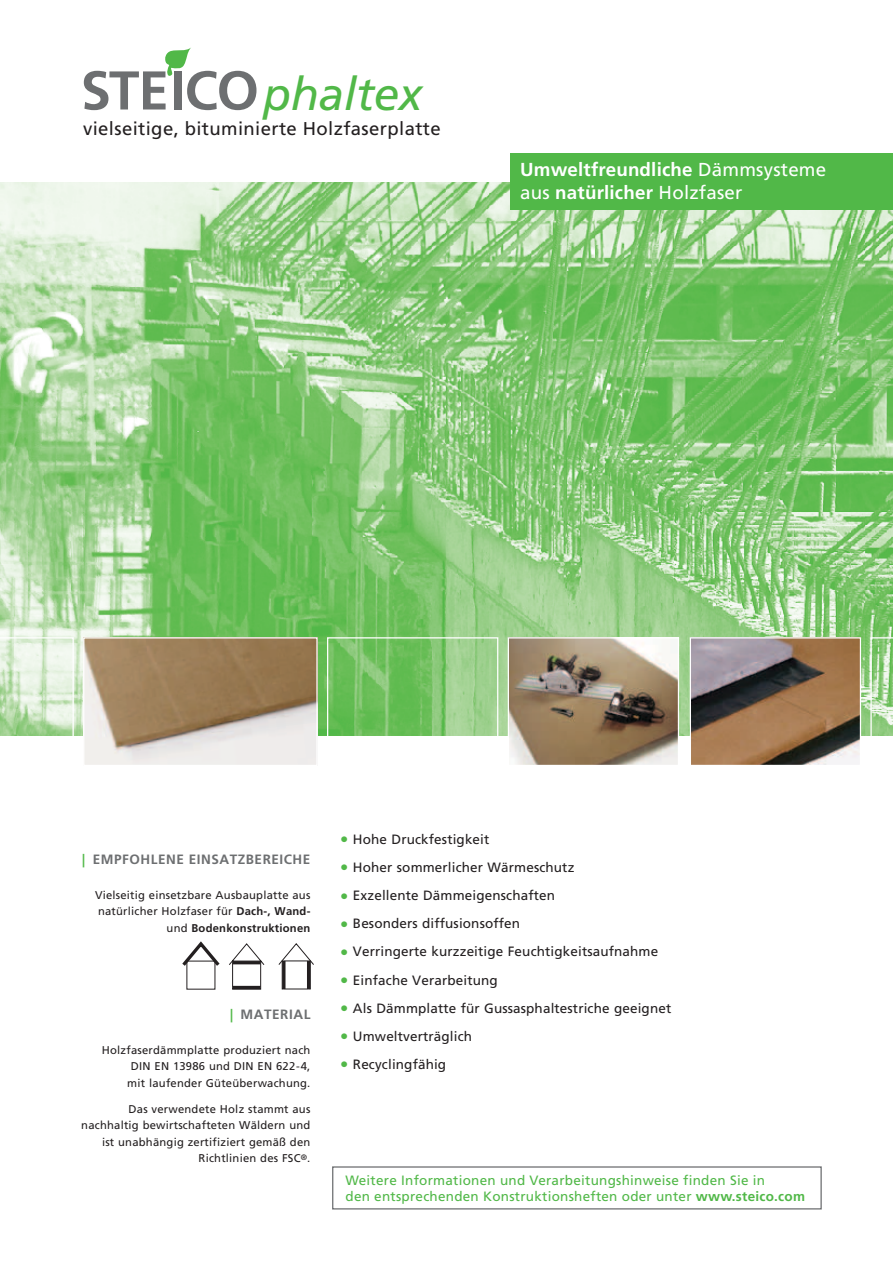
<style>
.page{position:relative;width:893px;height:1263px;background:#fff}
.page>*{position:absolute;margin:0;border:0;box-sizing:border-box;transform-origin:0 0}
.t1{font:italic 46.2px "Frutiger";letter-spacing:-.01em;color:#51b848}
.t2{font:700 18.75px/22.5px "Frutiger";letter-spacing:.01em;color:#fff}
.t3{font:18.6px "Frutiger";letter-spacing:.02em;color:#231f20}
.t4{font:13.5px "Frutiger";letter-spacing:.01em;color:#231f20}
.t5{font:13.5px/16.2px "Frutiger";letter-spacing:.02em;color:#51b848}
.t6{font:700 13.5px "Frutiger";letter-spacing:.04em;color:#6d6f71}
.t7{font:11.25px/16.5px "Frutiger";letter-spacing:.02em;color:#231f20;text-align:right}
.s1{font-weight:400}
.s2{color:#51b848}
.s3{font-weight:700}
.s4{font-weight:700;font-size:16.5px;color:#51b848}
</style>
<div class="page">
<div style="left:332px;top:1166px;width:490px;height:43px;border:1px solid #6d6f71"></div>
<img style="left:0;top:183px;width:893px;height:553px">
<svg style="left:84px;top:47px;width:172px;height:63px"></svg>
<div style="left:282px;top:960px;width:29px;height:29px;border:1px solid #231f20"></div>
<svg style="left:278px;top:943px;width:36px;height:23px"></svg>
<hr style="left:282px;top:961px;width:3px;height:28px;background:#231f20">
<hr style="left:307px;top:961px;width:3px;height:28px;background:#231f20">
<svg style="left:182px;top:941px;width:83px;height:49px"></svg>
<img style="left:85px;top:639px;width:231px;height:125px">
<div style="left:83px;top:637px;width:235px;height:129px;border:1px solid #fff"></div>
<div style="left:327px;top:637px;width:171px;height:129px;border:1px solid #fff"></div>
<svg style="left:0;top:637px;width:74px;height:99px;background:#d4e9cd"></svg>
<img style="left:510px;top:639px;width:167px;height:125px">
<div style="left:508px;top:637px;width:171px;height:129px;border:1px solid #fff"></div>
<svg style="left:870px;top:637px;width:23px;height:99px;background:#a9d79d"></svg>
<img style="left:692px;top:639px;width:167px;height:125px">
<div style="left:690px;top:637px;width:171px;height:129px;border:1px solid #fff"></div>
<div style="left:510px;top:153px;width:383px;height:57px;background:#51b848"></div>
<h1 class="t1" style="left:263px;top:67px;width:160px">phaltex</h1>
<h3 class="t3" style="left:83px;top:118px;width:359px">vielseitige, bituminierte Holzfaserplatte</h3>
<h2 class="t2" style="left:520px;top:158px;width:308px">Umweltfreundliche <span class="s1">Dämmsysteme aus</span> natürlicher <span class="s1">Holzfaser</span></h2>
<p class="t6" style="left:82px;top:851px;width:228px"><span class="s2">|</span> Empfohlene einsatzbereiche</p>
<p class="t7" style="left:95px;top:887px;width:217px">Vielseitig einsetzbare Ausbauplatte aus natürlicher Holzfaser für <span class="s3">Dach-, Wand&shy;</span>und <span class="s3">Bodenkonstruktionen</span></p>
<p class="t6" style="left:230px;top:1006px;width:82px"><span class="s2">|</span> Material</p>
<p class="t7" style="left:102px;top:1041px;width:210px">Holzfaserdämmplatte produziert nach<br>DIN EN 13986 und DIN EN 622-4,<br>mit laufender Güteüberwachung.</p>
<p class="t7" style="left:81px;top:1100px;width:231px">Das verwendete Holz stammt aus nachhaltig bewirtschafteten Wäldern und ist unabhängig zertifiziert gemäß den Richtlinien des FSC<sup>®</sup>.</p>
<p class="t4" style="left:340px;top:831px;width:151px"><span class="s4">•</span> Hohe Druckfestigkeit</p>
<p class="t4" style="left:340px;top:859px;width:236px"><span class="s4">•</span> Hoher sommerlicher Wärmeschutz</p>
<p class="t4" style="left:340px;top:887px;width:216px"><span class="s4">•</span> Exzellente Dämmeigenschaften</p>
<p class="t4" style="left:340px;top:916px;width:181px"><span class="s4">•</span> Besonders diffusionsoffen</p>
<p class="t4" style="left:340px;top:944px;width:320px"><span class="s4">•</span> Verringerte kurzzeitige Feuchtigkeitsaufnahme</p>
<p class="t4" style="left:340px;top:972px;width:159px"><span class="s4">•</span> Einfache Verarbeitung</p>
<p class="t4" style="left:340px;top:1000px;width:333px"><span class="s4">•</span> Als Dämmplatte für Gussasphaltestriche geeignet</p>
<p class="t4" style="left:340px;top:1028px;width:133px"><span class="s4">•</span> Umweltverträglich</p>
<p class="t4" style="left:340px;top:1056px;width:108px"><span class="s4">•</span> Recyclingfähig</p>
<p class="t5" style="left:345px;top:1172px;width:461px">Weitere Informationen und Verarbeitungshinweise finden Sie in<br>den entsprechenden Konstruktionsheften oder unter <span class="s3">www.steico.com</span></p>
</div>
